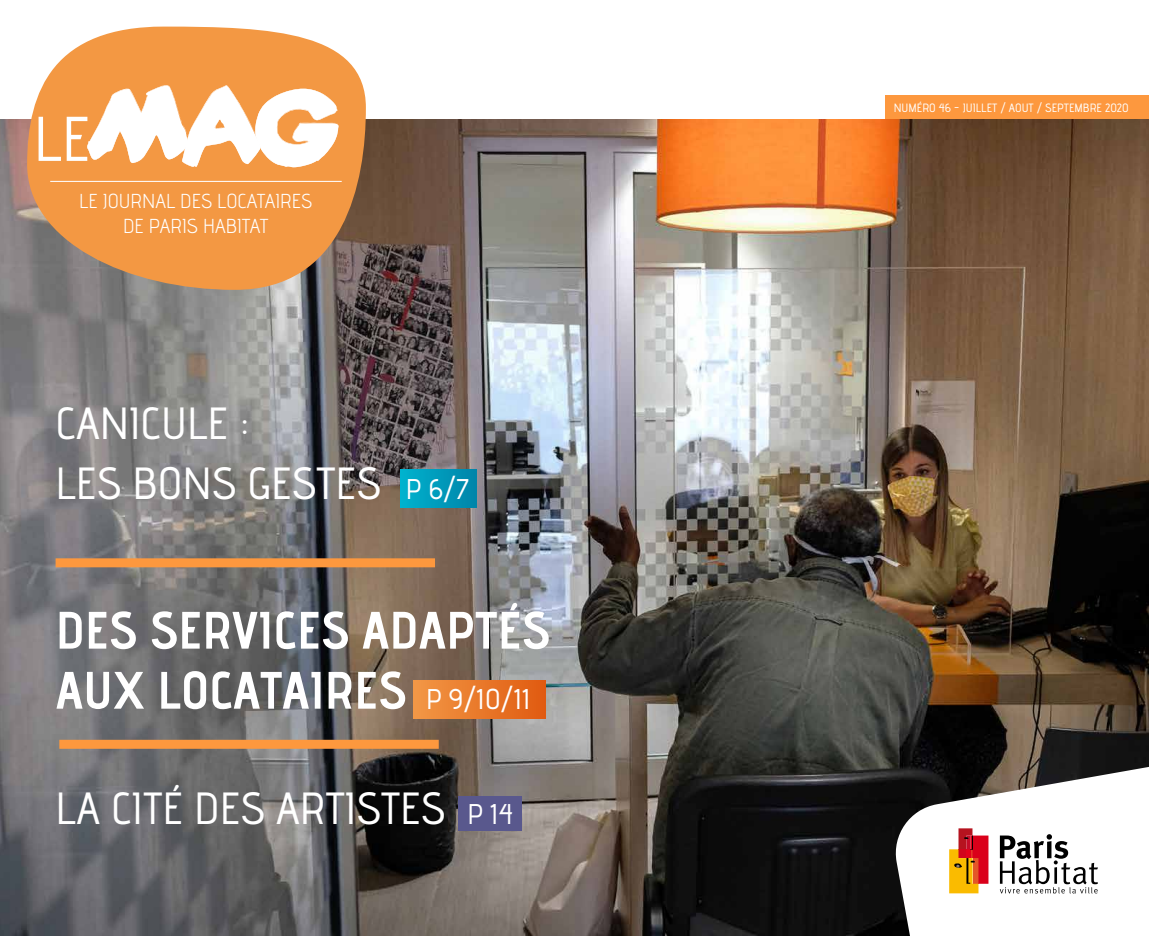
<style>
.page{position:relative;width:1149px;height:936px;background:#fff}
.page>*{position:absolute;margin:0;border:0;box-sizing:border-box;transform-origin:0 0}
.t1{font:52.5px/60px "advent Bd 3";color:#fff}
.t2{font:45px/60px "adventpro Bd 1";color:#fff}
.t3{font:20.1px/24.2px "advent";color:#fff;text-align:center}
.t4{font:12px "adventpro Bd 1";color:#fff}
.s1{font-size:28.5px}
.s2{font-family:"adventpro Bd 1";font-size:28.5px}
</style>
<div class="page">
<img style="left:0;top:119px;width:1148px;height:816px">
<svg style="left:891px;top:763px;width:257px;height:172px"></svg>
<svg style="left:948px;top:828px;width:40px;height:65px"></svg>
<svg style="left:999px;top:834px;width:98px;height:59px"></svg>
<svg style="left:27px;top:27px;width:339px;height:263px;background:#e29a58"></svg>
<svg style="left:39px;top:117px;width:22px;height:44px"></svg>
<svg style="left:67px;top:84px;width:272px;height:83px"></svg>
<hr style="left:50px;top:181px;width:291px;height:1px;background:#fff">
<div style="left:400px;top:469px;width:76px;height:38px;background:linear-gradient(to right,#00b3cf,#0085aa)"></div>
<div style="left:414px;top:680px;width:131px;height:38px;background:linear-gradient(to right,#f29746,#e05b10)"></div>
<div style="left:458px;top:796px;width:63px;height:34px;background:#59588d"></div>
<div style="left:56px;top:558px;width:379px;height:9px;background:#fd983e"></div>
<div style="left:884px;top:96px;width:264px;height:23px;background:#fd983e"></div>
<div style="left:59px;top:739px;width:379px;height:9px;background:#fd983e"></div>
<p class="t3" style="left:79px;top:189px;width:234px">LE JOURNAL DES LOCATAIRES<br>DE PARIS HABITAT</p>
<p class="t2" style="left:56px;top:392px;width:415px">CANICULE :<br>LES BONS GESTES <span class="s1">P 6/7</span></p>
<p class="t1" style="left:56px;top:599px;width:496px">DES SERVICES ADAPTÉS<br>AUX LOCATAIRES <span class="s2">P 9/10/11</span></p>
<p class="t2" style="left:56px;top:777px;width:459px">LA CITÉ DES ARTISTES <span class="s1">P 14</span></p>
<p class="t4" style="left:893px;top:100px;width:236px">NUMÉRO 46 - JUILLET / AOUT / SEPTEMBRE 2020</p>
</div>
